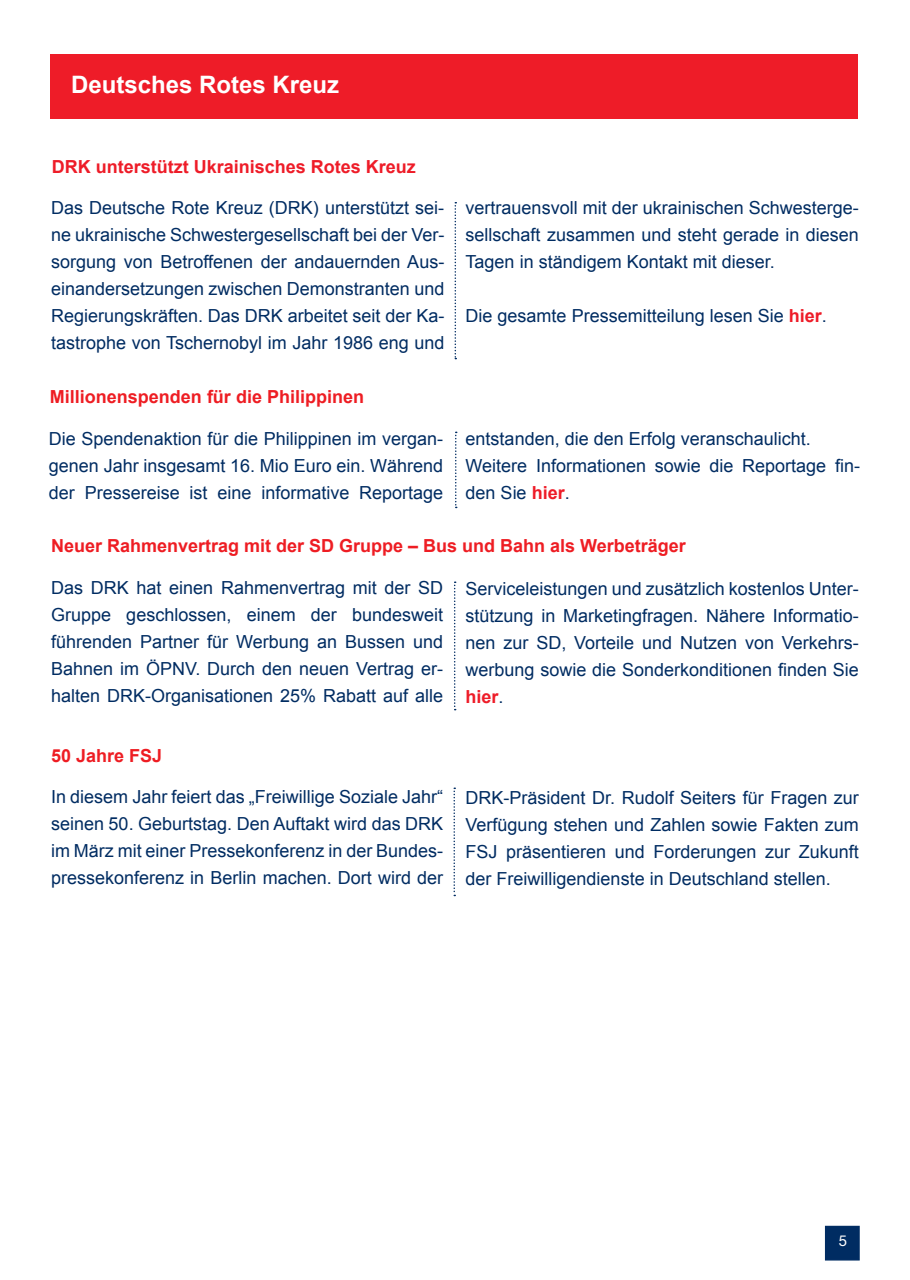
<style>
.page{position:relative;width:910px;height:1280px;background:#fff}
.page>*{position:absolute;margin:0;border:0;box-sizing:border-box;transform-origin:0 0}
.t1{font:700 24px "Arial";color:#fff}
.t2{font:18px/27px "Arial";color:#002c62;text-align:justify}
.t3{font:700 18px "Arial";color:#ee1d23}
.t4{font:700 18px "Arial";color:#ee1c28}
.t5{font:15px "Helvetica Neue";color:#fff}
.s1{font-weight:700;color:#ee1c28}
</style>
<div class="page">
<div style="left:825px;top:1226px;width:35px;height:34px;background:#002c62;border:1px solid #002c62"></div>
<svg style="left:455px;top:432px;width:2px;height:76px"></svg>
<svg style="left:455px;top:202px;width:1px;height:157px"></svg>
<svg style="left:454px;top:581px;width:2px;height:129px"></svg>
<div style="left:50px;top:54px;width:808px;height:64px;background:#ee1c28"></div>
<svg style="left:453px;top:787px;width:2px;height:109px"></svg>
<h1 class="t1" style="left:71px;top:69px;width:270px">Deutsches Rotes Kreuz</h1>
<p class="t4" style="left:52px;top:154px;width:366px">DRK unterstützt Ukrainisches Rotes Kreuz</p>
<p class="t2" style="left:51px;top:194px;width:395px">Das Deutsche Rote Kreuz (DRK) unterstützt sei&shy;ne ukrainische Schwestergesellschaft bei der Ver&shy;sorgung von Betroffenen der andauernden Aus&shy;einandersetzungen zwischen Demonstranten und Regierungskräften. Das DRK arbeitet seit der Ka&shy;tastrophe von Tschernobyl im Jahr 1986 eng und</p>
<p class="t2" style="left:466px;top:194px;width:395px">vertrauensvoll mit der ukrainischen Schwesterge&shy;sellschaft zusammen und steht gerade in diesen Tagen in ständigem Kontakt mit dieser.</p>
<p class="t2" style="left:466px;top:302px;width:363px">Die gesamte Pressemitteilung lesen Sie <span class="s1">hier</span>.</p>
<p class="t3" style="left:50px;top:385px;width:316px">Millionenspenden für die Philippinen</p>
<p class="t2" style="left:49px;top:425px;width:396px">Die Spendenaktion für die Philippinen im vergan&shy;genen Jahr insgesamt 16. Mio Euro ein. Während der Pressereise ist eine informative Reportage</p>
<p class="t2" style="left:466px;top:425px;width:396px;text-align:left">entstanden, die den Erfolg veranschaulicht.<br>Weitere Informationen sowie die Reportage fin&shy;den Sie <span class="s1">hier</span>.</p>
<p class="t3" style="left:51px;top:534px;width:636px">Neuer Rahmenvertrag mit der SD Gruppe – Bus und Bahn als Werbeträger</p>
<p class="t2" style="left:51px;top:574px;width:394px">Das DRK hat einen Rahmenvertrag mit der SD Gruppe geschlossen, einem der bundesweit führenden Partner für Werbung an Bussen und Bahnen im ÖPNV. Durch den neuen Vertrag er&shy;halten DRK-Organisationen 25% Rabatt auf alle</p>
<p class="t2" style="left:466px;top:575px;width:395px">Serviceleistungen und zusätzlich kostenlos Unter&shy;stützung in Marketingfragen. Nähere Informatio&shy;nen zur SD, Vorteile und Nutzen von Verkehrs&shy;werbung sowie die Sonderkonditionen finden Sie <span class="s1">hier</span>.</p>
<p class="t3" style="left:51px;top:743px;width:113px">50 Jahre FSJ</p>
<p class="t2" style="left:51px;top:783px;width:394px">In diesem Jahr feiert das „Freiwillige Soziale Jahr“ seinen 50. Geburtstag. Den Auftakt wird das DRK im März mit einer Pressekonferenz in der Bundes&shy;pressekonferenz in Berlin machen. Dort wird der</p>
<p class="t2" style="left:466px;top:784px;width:395px">DRK-Präsident Dr. Rudolf Seiters für Fragen zur Verfügung stehen und Zahlen sowie Fakten zum FSJ präsentieren und Forderungen zur Zukunft der Freiwilligendienste in Deutschland stellen.</p>
<p class="t5" style="left:839px;top:1231px;width:10px">5</p>
</div>
